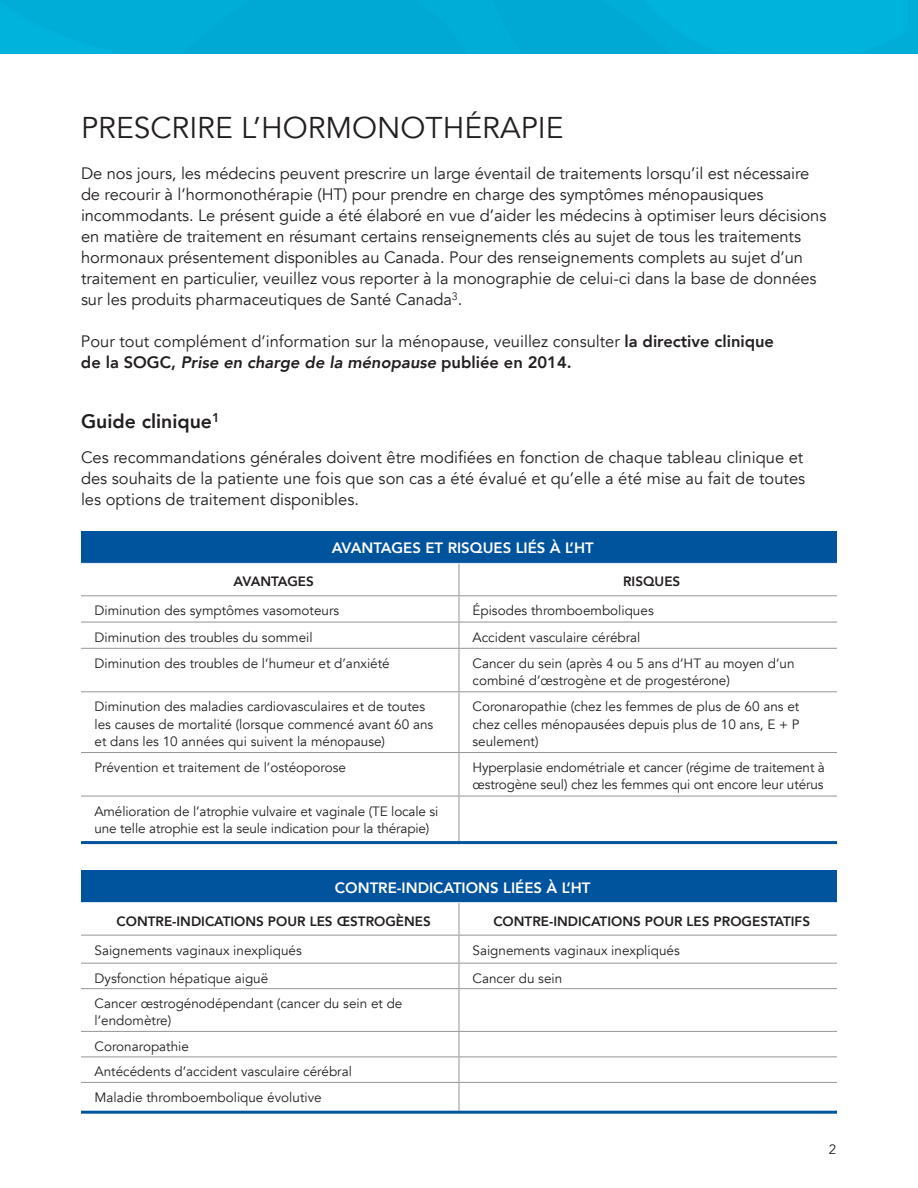
<style>
.page{position:relative;width:918px;height:1188px;background:#fff}
.page>*{position:absolute;margin:0;border:0;box-sizing:border-box;transform-origin:0 0}
.t1{font:30px "Avenir";color:#231f20}
.t2{font:800 19.5px "Avenir";color:#231f20}
.t3{font:16.5px/21px "Avenir";letter-spacing:-.005em;color:#231f20}
.t4{font:800 15px "Avenir";color:#fff}
.t5{font:13.5px/17.2px "Avenir";color:#231f20}
.t6{font:800 13.5px "Avenir";color:#231f20}
.s1{font-weight:800}
.s2{font-weight:800;font-style:italic}
</style>
<div class="page">
<div style="left:855px;top:0;width:62px;height:54px;background:#00b3dd"></div>
<div style="left:488px;top:0;width:367px;height:54px;background:#00add6"></div>
<div style="left:0;top:0;width:488px;height:54px;background:#00add6"></div>
<div style="left:105px;top:0;width:373px;height:54px;background:#00a9d1"></div>
<svg style="left:917px;top:0;width:1px;height:54px"></svg>
<div style="left:81px;top:531px;width:756px;height:32px;background:#00539d"></div>
<hr style="left:81px;top:595px;width:378px;height:1px;background:#939598">
<hr style="left:459px;top:595px;width:378px;height:1px;background:#939598">
<hr style="left:81px;top:622px;width:378px;height:1px;background:#939598">
<hr style="left:459px;top:622px;width:378px;height:1px;background:#939598">
<svg style="left:459px;top:596px;width:1px;height:52px"></svg>
<hr style="left:81px;top:648px;width:378px;height:1px;background:#939598">
<hr style="left:459px;top:648px;width:378px;height:1px;background:#939598">
<hr style="left:459px;top:649px;width:1px;height:42px;background:#939598">
<hr style="left:81px;top:691px;width:378px;height:1px;background:#939598">
<hr style="left:459px;top:691px;width:378px;height:1px;background:#939598">
<hr style="left:459px;top:692px;width:1px;height:60px;background:#939598">
<hr style="left:81px;top:752px;width:378px;height:1px;background:#939598">
<hr style="left:459px;top:752px;width:378px;height:1px;background:#939598">
<hr style="left:459px;top:753px;width:1px;height:43px;background:#939598">
<hr style="left:81px;top:796px;width:378px;height:1px;background:#939598">
<hr style="left:459px;top:796px;width:378px;height:1px;background:#939598">
<hr style="left:459px;top:796px;width:1px;height:45px;background:#939598">
<hr style="left:459px;top:564px;width:1px;height:31px;background:#939598">
<hr style="left:81px;top:841px;width:378px;height:3px;background:#00539d">
<hr style="left:459px;top:841px;width:378px;height:3px;background:#00539d">
<div style="left:81px;top:870px;width:756px;height:33px;background:#00539d"></div>
<svg style="left:81px;top:903px;width:756px;height:85px"></svg>
<hr style="left:81px;top:988px;width:378px;height:1px;background:#939598">
<hr style="left:459px;top:988px;width:378px;height:1px;background:#939598">
<hr style="left:459px;top:989px;width:1px;height:42px;background:#939598">
<hr style="left:81px;top:1031px;width:378px;height:1px;background:#939598">
<hr style="left:459px;top:1031px;width:378px;height:1px;background:#939598">
<hr style="left:81px;top:1057px;width:378px;height:1px;background:#939598">
<hr style="left:459px;top:1057px;width:378px;height:1px;background:#939598">
<hr style="left:81px;top:1082px;width:378px;height:1px;background:#939598">
<hr style="left:459px;top:1082px;width:378px;height:1px;background:#939598">
<svg style="left:459px;top:1032px;width:1px;height:79px"></svg>
<hr style="left:81px;top:902px;width:378px;height:1px;background:#fff">
<hr style="left:459px;top:902px;width:378px;height:1px;background:#fff">
<hr style="left:459px;top:903px;width:1px;height:32px;background:#939598">
<hr style="left:81px;top:1111px;width:378px;height:3px;background:#00539d">
<hr style="left:459px;top:1111px;width:378px;height:3px;background:#00539d">
<h1 class="t1" style="left:81px;top:110px;width:484px">PRESCRIRE L’HORMONOTHÉRAPIE</h1>
<p class="t3" style="left:81px;top:163px;width:747px">De nos jours, les médecins peuvent prescrire un large éventail de traitements lorsqu’il est nécessaire de recourir à l’hormonothérapie (HT) pour prendre en charge des symptômes ménopausiques incommodants. Le présent guide a été élaboré en vue d’aider les médecins à optimiser leurs décisions en matière de traitement en résumant certains renseignements clés au sujet de tous les traitements hormonaux présentement disponibles au Canada. Pour des renseignements complets au sujet d’un traitement en particulier, veuillez vous reporter à la monographie de celui-ci dans la base de données sur les produits pharmaceutiques de Santé Canada<sup>3</sup>.</p>
<p class="t3" style="left:81px;top:331px;width:695px">Pour tout complément d’information sur la ménopause, veuillez consulter <span class="s1">la directive clinique de la SOGC,</span> <span class="s2">Prise en charge de la ménopause</span> <span class="s1">publiée en 2014.</span></p>
<h2 class="t2" style="left:81px;top:406px;width:140px">Guide clinique<sup>1</sup></h2>
<p class="t3" style="left:81px;top:447px;width:726px;text-align:justify">Ces recommandations générales doivent être modifiées en fonction de chaque tableau clinique et des souhaits de la patiente une fois que son cas a été évalué et qu’elle a été mise au fait de toutes les options de traitement disponibles.</p>
<p class="t4" style="left:332px;top:536px;width:264px">AVANTAGES ET RISQUES LIÉS À L’HT</p>
<p class="t6" style="left:234px;top:571px;width:82px">AVANTAGES</p>
<p class="t6" style="left:623px;top:571px;width:59px">RISQUES</p>
<p class="t5" style="left:95px;top:602px;width:246px">Diminution des symptômes vasomoteurs</p>
<p class="t5" style="left:473px;top:602px;width:183px">Épisodes thromboemboliques</p>
<p class="t5" style="left:95px;top:629px;width:220px">Diminution des troubles du sommeil</p>
<p class="t5" style="left:473px;top:629px;width:170px">Accident vasculaire cérébral</p>
<p class="t5" style="left:95px;top:655px;width:297px">Diminution des troubles de l’humeur et d’anxiété</p>
<p class="t5" style="left:473px;top:655px;width:324px">Cancer du sein (après 4 ou 5 ans d’HT au moyen d’un combiné d’œstrogène et de progestérone)</p>
<p class="t5" style="left:95px;top:698px;width:340px">Diminution des maladies cardiovasculaires et de toutes les causes de mortalité (lorsque commencé avant 60 ans et dans les 10 années qui suivent la ménopause)</p>
<p class="t5" style="left:473px;top:698px;width:329px;text-align:justify">Coronaropathie (chez les femmes de plus de 60 ans et chez celles ménopausées depuis plus de 10 ans, E + P seulement)</p>
<p class="t5" style="left:95px;top:759px;width:253px">Prévention et traitement de l’ostéoporose</p>
<p class="t5" style="left:473px;top:759px;width:354px">Hyperplasie endométriale et cancer (régime de traitement à œstrogène seul) chez les femmes qui ont encore leur utérus</p>
<p class="t5" style="left:95px;top:802px;width:345px">Amélioration de l’atrophie vulvaire et vaginale (TE locale si une telle atrophie est la seule indication pour la thérapie)</p>
<p class="t4" style="left:335px;top:876px;width:257px">CONTRE-INDICATIONS LIÉES À L’HT</p>
<p class="t6" style="left:117px;top:910px;width:316px">CONTRE-INDICATIONS POUR LES ŒSTROGÈNES</p>
<p class="t6" style="left:493px;top:910px;width:318px">CONTRE-INDICATIONS POUR LES PROGESTATIFS</p>
<p class="t5" style="left:94px;top:942px;width:209px">Saignements vaginaux inexpliqués</p>
<p class="t5" style="left:472px;top:942px;width:209px">Saignements vaginaux inexpliqués</p>
<p class="t5" style="left:94px;top:970px;width:175px">Dysfonction hépatique aiguë</p>
<p class="t5" style="left:472px;top:970px;width:91px">Cancer du sein</p>
<p class="t5" style="left:94px;top:995px;width:310px">Cancer œstrogénodépendant (cancer du sein et de l’endomètre)</p>
<p class="t5" style="left:94px;top:1034px;width:259px;line-height:25.5px">Coronaropathie<br>Antécédents d’accident vasculaire cérébral<br>Maladie thromboembolique évolutive</p>
<p class="t5" style="left:829px;top:1141px;width:9px">2</p>
</div>
